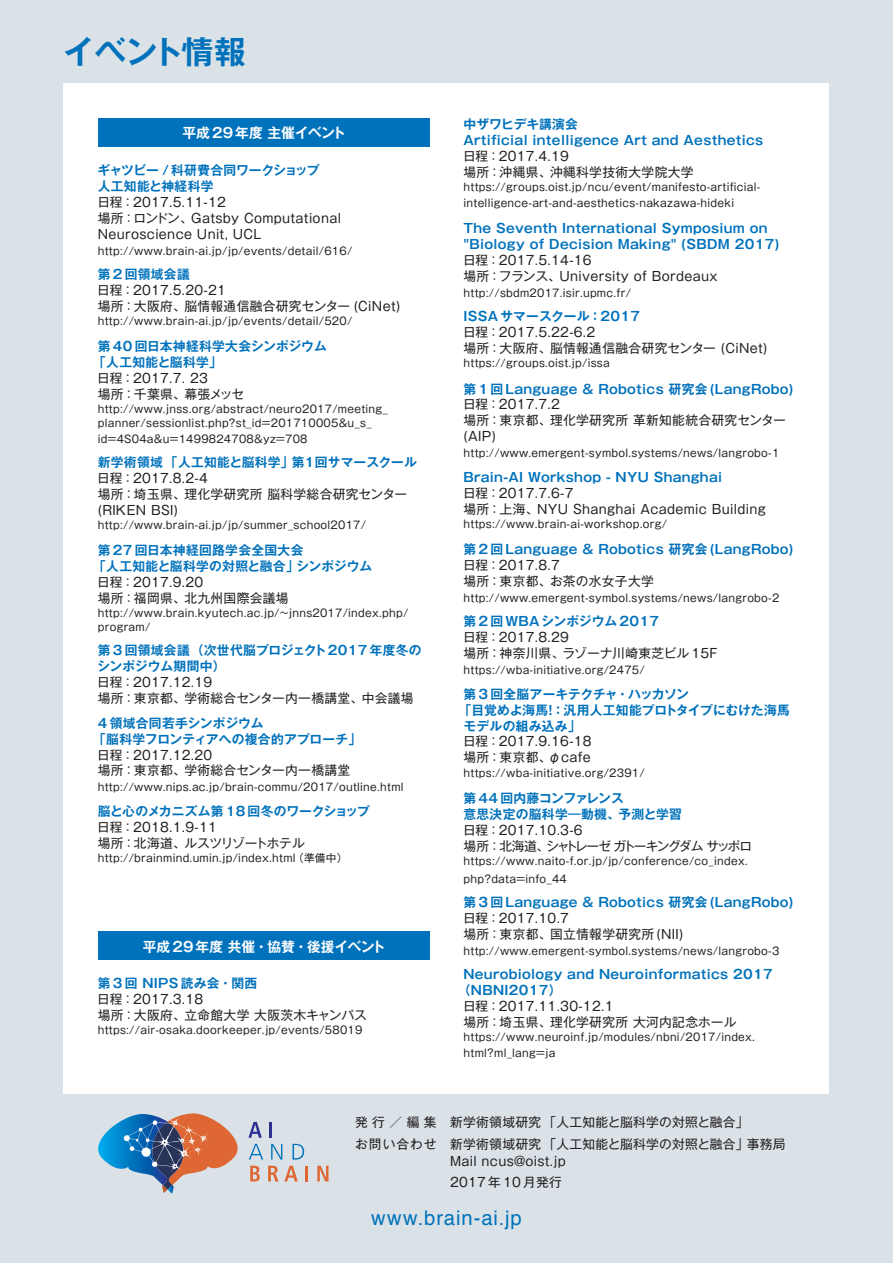
<style>
.page{position:relative;width:893px;height:1263px;background:#dae2e7}
.page>*{position:absolute;margin:0;border:0;box-sizing:border-box;transform-origin:0 0}
.t1{font:700 31.95px "Gothic MB101 Pr 6 De";letter-spacing:-.04em;color:#0072bc}
.t2{font:20.25px "Helvetica";letter-spacing:.045em;color:#0072bc}
.t3{font:700 13.8px "Gothic MB101 Pr 6 De";color:#fff}
.イベント情報テキスト{font:12.75px/15.9px "Gothic MB101 Pr 6";letter-spacing:.025em;color:#231f20}
.イベント情報テキスト-2{font:700 12.75px/15.9px "Gothic MB101 Pr 6 De";letter-spacing:.025em;color:#0072bc}
.イベント情報テキスト-3{font:12.75px/15.9px "Gothic MB101 Pr 6";letter-spacing:-.085em;color:#231f20}
.イベント情報テキスト-4{font:12.75px/15.9px "Gothic MB101 Pr 6";color:#231f20}
.イベント情報テキスト-5{font:700 12.75px "Gothic MB101 Pr 6 De";letter-spacing:-.02em;color:#0072bc}
.イベント情報テキスト-6{font:10.65px/13.8px "Gothic MB101 Pr 6";letter-spacing:.025em;color:#231f20}
.s1{font-family:"Gothic MB101 Pr 6 De";font-weight:700;color:#0072bc}
.s2{font-family:"Gothic MB101 Pr 6";font-weight:400;color:#231f20}
</style>
<div class="page">
<div style="left:64px;top:84px;width:765px;height:1010px;background:#fff"></div>
<hr style="left:305px;top:1166px;width:3px;height:15px;background:#de6734">
<svg style="left:317px;top:1166px;width:11px;height:15px"></svg>
<svg style="left:98px;top:1113px;width:206px;height:81px"></svg>
<div style="left:98px;top:118px;width:331px;height:29px;background:#0072bc"></div>
<div style="left:98px;top:931px;width:331px;height:29px;background:#0072bc"></div>
<p class="t1" style="left:63px;top:26px;width:184px">イベント情報</p>
<p class="t3" style="left:182px;top:122px;width:165px">平成29年度 主催イベント</p>
<p class="イベント情報テキスト" style="left:97px;top:161px;width:245px"><span class="s1">ギャツビー / 科研費合同ワークショップ<br>人工知能と神経科学<br></span>日程：2017.5.11-12<br>場所：ロンドン、Gatsby Computational<br>Neuroscience Unit, UCL</p>
<p class="イベント情報テキスト-6" style="left:98px;top:243px;width:256px">http://www.brain-ai.jp/jp/events/detail/616/</p>
<p class="イベント情報テキスト" style="left:97px;top:265px;width:304px"><span class="s1">第2回領域会議<br></span>日程：2017.5.20-21<br>場所：大阪府、脳情報通信融合研究センター (CiNet)</p>
<p class="イベント情報テキスト-6" style="left:98px;top:313px;width:256px">http://www.brain-ai.jp/jp/events/detail/520/</p>
<p class="イベント情報テキスト-2" style="left:98px;top:338px;width:231px">第 40 回日本神経科学大会シンポジウム</p>
<p class="イベント情報テキスト-2" style="left:93px;top:354px;width:130px">「人工知能と脳科学」</p>
<p class="イベント情報テキスト" style="left:97px;top:369px;width:112px">日程：2017.7. 23</p>
<p class="イベント情報テキスト" style="left:98px;top:385px;width:148px">場所：千葉県、幕張メッセ</p>
<p class="イベント情報テキスト-6" style="left:98px;top:401px;width:291px">http://www.jnss.org/abstract/neuro2017/meeting_ planner/sessionlist.php?st_id=201710005&amp;u_s_</p>
<p class="イベント情報テキスト-6" style="left:98px;top:431px;width:211px">id=4S04a&amp;u=1499824708&amp;yz=708</p>
<p class="イベント情報テキスト" style="left:97px;top:453px;width:321px"><span class="s1">新学術領域「人工知能と脳科学」第１回サマースクール</span>日程：2017.8.2-4<br>場所：埼玉県、理化学研究所 脳科学総合研究センター(RIKEN BSI)</p>
<p class="イベント情報テキスト-6" style="left:98px;top:517px;width:270px">http://www.brain-ai.jp/jp/summer_school2017/</p>
<p class="イベント情報テキスト-2" style="left:98px;top:542px;width:207px">第 27 回日本神経回路学会全国大会</p>
<p class="イベント情報テキスト-2" style="left:93px;top:558px;width:281px">「人工知能と脳科学の対照と融合」シンポジウム</p>
<p class="イベント情報テキスト" style="left:97px;top:574px;width:108px">日程：2017.9.20</p>
<p class="イベント情報テキスト" style="left:98px;top:589px;width:192px">場所：福岡県、北九州国際会議場</p>
<p class="イベント情報テキスト-6" style="left:98px;top:606px;width:312px">http://www.brain.kyutech.ac.jp/~jnns2017/index.php/ program/</p>
<p class="イベント情報テキスト" style="left:97px;top:642px;width:326px"><span class="s1">第 3 回領域会議（次世代脳プロジェクト2017 年度冬のシンポジウム期間中）<br></span>日程：2017.12.19<br>場所：東京都、学術総合センター内一橋講堂、中会議場</p>
<p class="イベント情報テキスト-2" style="left:98px;top:714px;width:167px">4 領域合同若手シンポジウム</p>
<p class="イベント情報テキスト-2" style="left:93px;top:730px;width:270px">「脳科学フロンティアへの複合的アプローチ」</p>
<p class="イベント情報テキスト" style="left:97px;top:746px;width:117px">日程：2017.12.20</p>
<p class="イベント情報テキスト" style="left:98px;top:762px;width:254px">場所：東京都、学術総合センター内一橋講堂</p>
<p class="イベント情報テキスト-6" style="left:98px;top:780px;width:307px">http://www.nips.ac.jp/brain-commu/2017/outline.html</p>
<p class="イベント情報テキスト-4" style="left:97px;top:802px;width:274px"><span class="s1">脳と心のメカニズム第 18 回冬のワークショップ</span>日程：2018.1.9-11<br>場所：北海道、ルスツリゾートホテル</p>
<p class="イベント情報テキスト-6" style="left:98px;top:850px;width:251px">http://brainmind.umin.jp/index.html（準備中）</p>
<p class="t3" style="left:143px;top:935px;width:244px">平成29年度 共催・協賛・後援イベント</p>
<p class="イベント情報テキスト" style="left:97px;top:974px;width:271px"><span class="s1">第 3 回 NIPS 読み会・関西<br></span>日程：2017.3.18<br>場所：大阪府、立命館大学 大阪茨木キャンパス</p>
<p class="イベント情報テキスト-6" style="left:98px;top:1022px;width:266px">https://air-osaka.doorkeeper.jp/events/58019</p>
<p class="イベント情報テキスト-2" style="left:463px;top:115px;width:302px">中ザワヒデキ講演会<br>Artificial intelligence Art and Aesthetics<span class="s2">日程：2017.4.19<br>場所：沖縄県、沖縄科学技術大学院大学</span></p>
<p class="イベント情報テキスト-6" style="left:463px;top:178px;width:298px;line-height:15.9px">https://groups.oist.jp/ncu/event/manifesto-artificial&shy;intelligence-art-and-aesthetics-nakazawa-hideki</p>
<p class="イベント情報テキスト-2" style="left:463px;top:220px;width:318px">The Seventh International Symposium on "Biology of Decision Making" (SBDM 2017)<span class="s2">日程：2017.5.14-16<br>場所：フランス、University of Bordeaux</span></p>
<p class="イベント情報テキスト-6" style="left:463px;top:285px;width:169px">http://sbdm2017.isir.upmc.fr/</p>
<p class="イベント情報テキスト" style="left:463px;top:308px;width:306px"><span class="s1">ISSA サマースクール：2017<br></span>日程：2017.5.22-6.2<br>場所：大阪府、脳情報通信融合研究センター (CiNet)</p>
<p class="イベント情報テキスト-6" style="left:463px;top:355px;width:148px">https://groups.oist.jp/issa</p>
<p class="イベント情報テキスト" style="left:463px;top:380px;width:332px"><span class="s1">第1回Language &amp; Robotics 研究会(LangRobo)</span>日程：2017.7.2<br>場所：東京都、理化学研究所 革新知能統合研究センター(AIP)</p>
<p class="イベント情報テキスト-6" style="left:463px;top:446px;width:317px">http://www.emergent-symbol.systems/news/langrobo-1</p>
<p class="イベント情報テキスト" style="left:463px;top:468px;width:304px"><span class="s1">Brain-AI Workshop - NYU Shanghai<br></span>日程：2017.7.6-7<br>場所：上海、NYU Shanghai Academic Building</p>
<p class="イベント情報テキスト-6" style="left:463px;top:516px;width:205px">https://www.brain-ai-workshop.org/</p>
<p class="イベント情報テキスト-2" style="left:463px;top:541px;width:332px">第2回Language &amp; Robotics 研究会(LangRobo)<span class="s2">日程：2017.8.7<br>場所：東京都、お茶の水女子大学</span></p>
<p class="イベント情報テキスト-6" style="left:463px;top:590px;width:317px">http://www.emergent-symbol.systems/news/langrobo-2</p>
<p class="イベント情報テキスト" style="left:463px;top:613px;width:256px"><span class="s1">第 2 回 WBAシンポジウム 2017<br></span>日程：2017.8.29<br>場所：神奈川県、ラゾーナ川崎東芝ビル 15F</p>
<p class="イベント情報テキスト-6" style="left:463px;top:662px;width:183px">https://wba-initiative.org/2475/</p>
<p class="イベント情報テキスト-5" style="left:463px;top:683px;width:227px">第 3 回全脳アーキテクチャ・ハッカソン</p>
<p class="イベント情報テキスト-2" style="left:459px;top:701px;width:332px">「目覚めよ海馬！：汎用人工知能プロトタイプにむけた海馬</p>
<p class="イベント情報テキスト-2" style="left:463px;top:717px;width:119px">モデルの組み込み」</p>
<p class="イベント情報テキスト" style="left:463px;top:733px;width:130px">日程：2017.9.16-18</p>
<p class="イベント情報テキスト" style="left:463px;top:749px;width:129px">場所：東京都、φcafe</p>
<p class="イベント情報テキスト-6" style="left:463px;top:765px;width:183px">https://wba-initiative.org/2391/</p>
<p class="イベント情報テキスト-3" style="left:463px;top:789px;width:291px"><span class="s1">第 44 回内藤コンファレンス<br>意思決定の脳科学―動機、予測と学習<br></span>日程：2017.10.3-6<br>場所：北海道、シャトレーゼ ガトーキングダム サッポロ</p>
<p class="イベント情報テキスト-6" style="left:463px;top:851px;width:286px;line-height:17.9px">https://www.naito-f.or.jp/jp/conference/co_index. php?data=info_44</p>
<p class="イベント情報テキスト-2" style="left:463px;top:894px;width:332px">第3回Language &amp; Robotics 研究会(LangRobo)<span class="s2">日程：2017.10.7<br>場所：東京都、国立情報学研究所 (NII)</span></p>
<p class="イベント情報テキスト-6" style="left:463px;top:943px;width:317px">http://www.emergent-symbol.systems/news/langrobo-3</p>
<p class="イベント情報テキスト-2" style="left:463px;top:966px;width:311px">Neurobiology and Neuroinformatics 2017</p>
<p class="イベント情報テキスト-2" style="left:458px;top:982px;width:105px">（NBNI2017）</p>
<p class="イベント情報テキスト" style="left:463px;top:997px;width:152px">日程：2017.11.30-12.1</p>
<p class="イベント情報テキスト" style="left:463px;top:1013px;width:275px">場所：埼玉県、理化学研究所 大河内記念ホール</p>
<p class="イベント情報テキスト-6" style="left:463px;top:1028px;width:293px;line-height:15.9px">https://www.neuroinf.jp/modules/nbni/2017/index. html?ml_lang=ja</p>
<p class="イベント情報テキスト" style="left:450px;top:1114px;width:300px">新学術領域研究「人工知能と脳科学の対照と融合」</p>
<p class="イベント情報テキスト" style="left:450px;top:1134px;width:337px;line-height:17px">新学術領域研究「人工知能と脳科学の対照と融合」事務局<br>Mail ncus@oist.jp</p>
<p class="イベント情報テキスト" style="left:450px;top:1173px;width:113px">2017年10月発行</p>
<p class="t2" style="left:371px;top:1202px;width:152px">www.brain-ai.jp</p>
<p class="イベント情報テキスト" style="left:355px;top:1114px;width:83px">発行／編集</p>
<p class="イベント情報テキスト" style="left:355px;top:1135px;width:83px">お問い合わせ</p>
</div>
